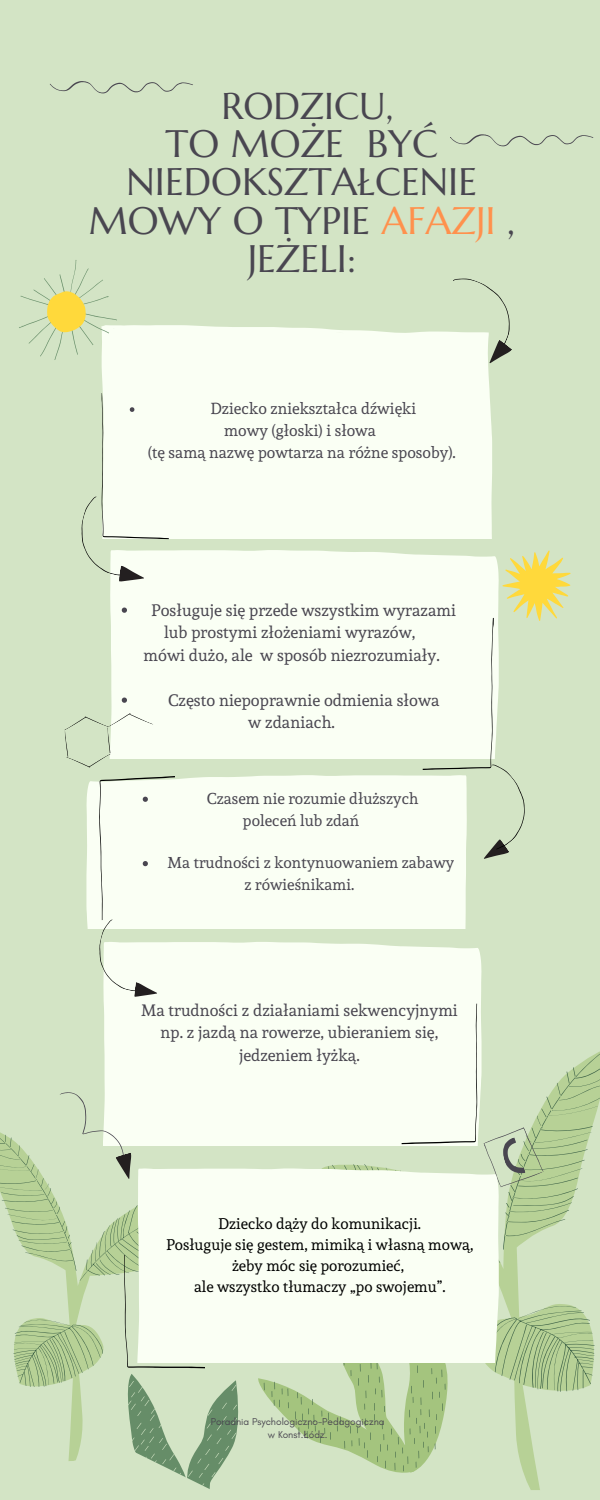
<style>
.page{position:relative;width:600px;height:1500px;background:#d3e4c5}
.page>*{position:absolute;margin:0;border:0;box-sizing:border-box;transform-origin:0 0}
.t1{font:38.3px/38.2px "Marcellus";color:#494650;text-align:center}
.t2{font:37.3px "Marcellus";color:#494650}
.t3{font:16.4px/22.5px "Andada";color:#494650;text-align:center}
.t4{font:15.8px "Andada";color:#494650}
.t5{font:15.6px "Andada";color:#494650}
.t6{font:15.3px/21px "Andada";color:#000;text-align:center}
.t7{font:10.1px/13.5px "Glacial Indifference";color:#494650;text-align:center}
.s1{color:#ff914d}
.s2{font-family:"Noto Sans"}
</style>
<div class="page">
<svg style="left:514px;top:1051px;width:86px;height:439px"></svg>
<svg style="left:320px;top:1052px;width:280px;height:340px"></svg>
<svg style="left:462px;top:1363px;width:13px;height:29px"></svg>
<svg style="left:265px;top:1363px;width:197px;height:110px"></svg>
<svg style="left:68px;top:1145px;width:172px;height:316px"></svg>
<svg style="left:0;top:1132px;width:231px;height:259px"></svg>
<svg style="left:98px;top:1255px;width:167px;height:234px"></svg>
<svg style="left:49px;top:81px;width:144px;height:13px"></svg>
<svg style="left:450px;top:134px;width:144px;height:13px"></svg>
<div style="left:86px;top:776px;width:380px;height:153px;background:#fafff4"></div>
<div style="left:102px;top:325px;width:390px;height:214px;background:#fafff4"></div>
<svg style="left:19px;top:260px;width:112px;height:116px"></svg>
<div style="left:110px;top:550px;width:310px;height:209px;background:#fafff4"></div>
<svg style="left:122px;top:608px;width:5px;height:5px"></svg>
<svg style="left:122px;top:698px;width:5px;height:5px"></svg>
<svg style="left:420px;top:550px;width:151px;height:316px"></svg>
<svg style="left:64px;top:712px;width:90px;height:56px"></svg>
<svg style="left:81px;top:393px;width:92px;height:192px"></svg>
<div style="left:103px;top:942px;width:379px;height:203px;background:#fafff4"></div>
<svg style="left:47px;top:1083px;width:97px;height:98px"></svg>
<svg style="left:399px;top:1004px;width:147px;height:188px"></svg>
<svg style="left:90px;top:776px;width:91px;height:224px;background:#f0f6e9"></svg>
<svg style="left:435px;top:278px;width:77px;height:91px"></svg>
<div style="left:138px;top:1168px;width:361px;height:195px;background:#fafff4"></div>
<h2 class="t2" style="left:222px;top:83px;width:173px">RODZICU,</h2>
<h1 class="t1" style="left:89px;top:125px;width:428px">TO MOŻE BYĆ<br>NIEDOKSZTAŁCENIE<br>MOWY O TYPIE <span class="s1">AFAZJI</span> ,<br>JEŻELI:</h1>
<p class="t4" style="left:211px;top:399px;width:207px">Dziecko zniekształca dźwięki</p>
<p class="t4" style="left:224px;top:421px;width:154px">mowy (głoski) i słowa</p>
<p class="t4" style="left:148px;top:443px;width:310px">(tę samą nazwę powtarza na różne sposoby).</p>
<p class="t3" style="left:152px;top:599px;width:306px">Posługuje się przede wszystkim wyrazami</p>
<p class="t3" style="left:144px;top:621px;width:298px">lub prostymi złożeniami wyrazów, mówi dużo, ale w sposób niezrozumiały.</p>
<p class="t3" style="left:168px;top:689px;width:273px">Często niepoprawnie odmienia słowa</p>
<p class="t3" style="left:248px;top:711px;width:88px">w zdaniach.</p>
<p class="t5" style="left:207px;top:789px;width:213px">Czasem nie rozumie dłuższych</p>
<p class="t5" style="left:243px;top:811px;width:118px">poleceń lub zdań</p>
<p class="t5" style="left:167px;top:854px;width:288px">Ma trudności z kontynuowaniem zabawy</p>
<p class="t5" style="left:245px;top:875px;width:111px">z rówieśnikami.</p>
<p class="t3" style="left:141px;top:999px;width:318px">Ma trudności z działaniami sekwencyjnymi np. z jazdą na rowerze, ubieraniem się, jedzeniem łyżką.</p>
<p class="t6" style="left:166px;top:1213px;width:309px">Dziecko dąży do komunikacji.<br>Posługuje się gestem, mimiką i własną mową, żeby móc się porozumieć,<br>ale wszystko tłumaczy „po swojemu”.</p>
<p class="t7" style="left:211px;top:1414px;width:175px">Poradnia Psychologiczno-Pedagogiczna w Konst.<span class="s2">Ł</span>ódz.</p>
</div>
